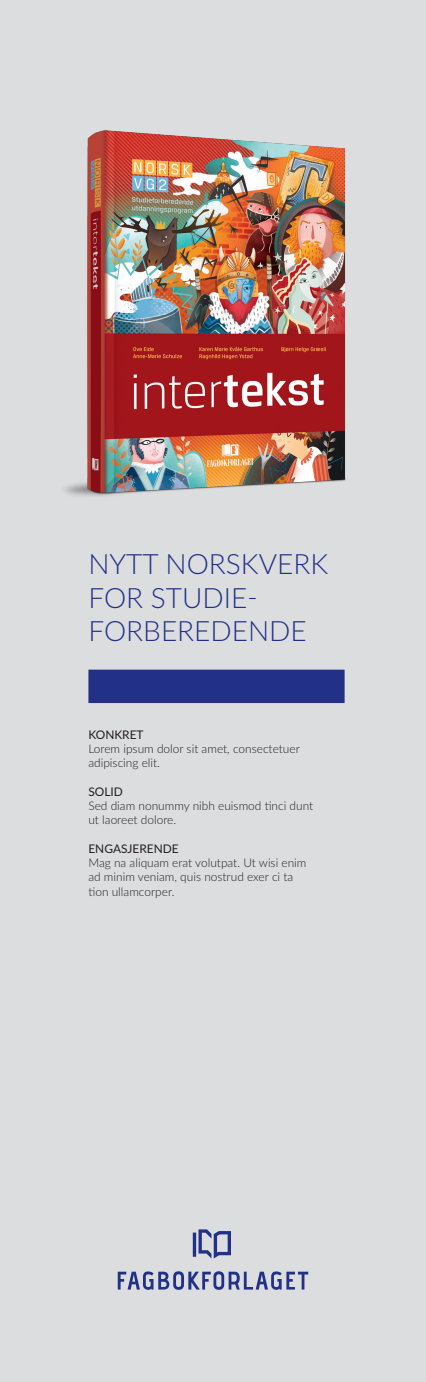
<style>
.page{position:relative;width:426px;height:1382px;background:#fff}
.page>*{position:absolute;margin:0;border:0;box-sizing:border-box;transform-origin:0 0}
.t1{font:300 28px/33.6px "Lato";color:#223187}
.t2{font:300 11.88px/14.2px "Lato";color:#231f20}
.t3{font:11.88px "Lato";color:#231f20}
</style>
<div class="page">
<div style="left:0;top:0;width:425px;height:1382px;background:#dcdddf"></div>
<div style="left:88px;top:670px;width:256px;height:33px;background:#223187"></div>
<img style="left:64px;top:130px;width:282px;height:366px">
<svg style="left:118px;top:1229px;width:190px;height:61px"></svg>
<h1 class="t1" style="left:88px;top:546px;width:241px">NYTT NORSKVERK<br>FOR STUDIE-<br>FORBEREDENDE</h1>
<p class="t3" style="left:88px;top:726px;width:57px">KONKRET</p>
<p class="t2" style="left:88px;top:741px;width:213px">Lorem ipsum dolor sit amet, consectetuer adipiscing elit.</p>
<p class="t3" style="left:88px;top:783px;width:36px">SOLID</p>
<p class="t2" style="left:88px;top:798px;width:226px">Sed diam nonummy nibh euismod tinci dunt ut laoreet dolore.</p>
<p class="t3" style="left:88px;top:840px;width:92px">ENGASJERENDE</p>
<p class="t2" style="left:88px;top:855px;width:219px">Mag na aliquam erat volutpat. Ut wisi enim ad minim veniam, quis nostrud exer ci ta tion ullamcorper.</p>
</div>
